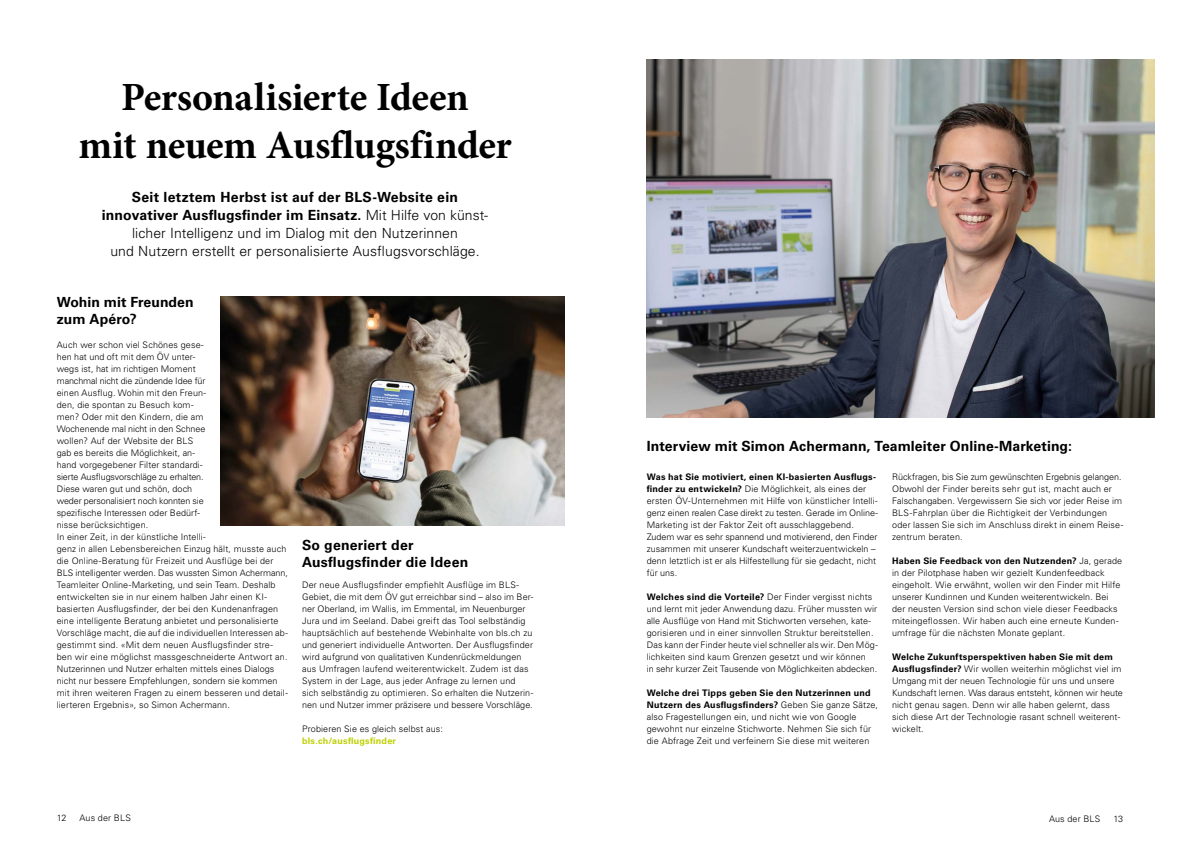
<style>
.page{position:relative;width:1180px;height:842px;background:#fff}
.page>*{position:absolute;margin:0;border:0;box-sizing:border-box;transform-origin:0 0}
.t1{font:700 40px/48px "Minion Pro";letter-spacing:-.015em;color:#000;text-align:center}
.t2{font:300 14px/18px "Univers LT Std";letter-spacing:.005em;color:#000;text-align:center}
.t3{font:700 14px/16.8px "Univers LT Std";letter-spacing:.005em;color:#000}
.t4{font:300 9px/12px "Univers LT Std";letter-spacing:.01em;color:#000}
.t5{font:700 9px "Univers LT Std";letter-spacing:.03em;color:#bed000}
.s1{font-weight:700}
</style>
<div class="page">
<img style="left:646px;top:60px;width:508px;height:358px">
<img style="left:220px;top:297px;width:344px;height:228px">
<h1 class="t1" style="left:78px;top:73px;width:434px">Personalisierte Ideen<br>mit neuem Ausflugsfinder</h1>
<h2 class="t2" style="left:102px;top:188px;width:388px"><span class="s1">Seit letztem Herbst ist auf der BLS-Website ein innovativer Ausflugsfinder im Einsatz.</span> Mit Hilfe von künst&shy;licher Intelligenz und im Dialog mit den Nutzerinnen<br>und Nutzern erstellt er personalisierte Ausflugsvorschläge.</h2>
<h2 class="t3" style="left:57px;top:294px;width:138px">Wohin mit Freunden zum Apéro?</h2>
<p class="t4" style="left:57px;top:338px;width:233px">Auch wer schon viel Schönes gese-<br>hen hat und oft mit dem ÖV unter-<br>wegs ist, hat im richtigen Moment<br>manchmal nicht die zündende Idee für<br>einen Ausflug. Wohin mit den Freun-<br>den, die spontan zu Besuch kom-<br>men? Oder mit den Kindern, die am<br>Wochenende mal nicht in den Schnee<br>wollen? Auf der Website der BLS<br>gab es bereits die Möglichkeit, an-<br>hand vorgegebener Filter standardi-<br>sierte Ausflugsvorschläge zu erhalten.<br>Diese waren gut und schön, doch<br>weder personalisiert noch konnten sie<br>spezifische Interessen oder Bedürf-<br>nisse berücksichtigen.<br>In einer Zeit, in der künstliche Intelli-<br>genz in allen Lebensbereichen Einzug hält, musste auch die Online-Beratung für Freizeit und Ausflüge bei der BLS intelligenter werden. Das wussten Simon Achermann, Teamleiter Online-Marketing, und sein Team. Deshalb entwickelten sie in nur einem halben Jahr einen KI&shy;basierten Ausflugsfinder, der bei den Kundenanfragen eine intelligente Beratung anbietet und personalisierte Vorschläge macht, die auf die individuellen Interessen ab&shy;gestimmt sind. «Mit dem neuen Ausflugsfinder stre&shy;ben wir eine möglichst massgeschneiderte Antwort an.<br>Nutzerinnen und Nutzer erhalten mittels eines Dialogs nicht nur bessere Empfehlungen, sondern sie kommen mit ihren weiteren Fragen zu einem besseren und detail&shy;lierteren Ergebnis», so Simon Achermann.</p>
<h2 class="t3" style="left:302px;top:537px;width:168px">So generiert der<br>Ausflugsfinder die Ideen</h2>
<p class="t4" style="left:302px;top:578px;width:233px">Der neue Ausflugsfinder empfiehlt Ausflüge im BLS-Gebiet, die mit dem ÖV gut erreichbar sind – also im Ber&shy;ner Oberland, im Wallis, im Emmental, im Neuenburger Jura und im Seeland. Dabei greift das Tool selbständig hauptsächlich auf bestehende Webinhalte von bls.ch zu und generiert individuelle Antworten. Der Ausflugsfinder wird aufgrund von qualitativen Kundenrückmeldungen aus Umfragen laufend weiterentwickelt. Zudem ist das System in der Lage, aus jeder Anfrage zu lernen und sich selbständig zu optimieren. So erhalten die Nutzerin&shy;nen und Nutzer immer präzisere und bessere Vorschläge.</p>
<p class="t4" style="left:302px;top:722px;width:142px">Probieren Sie es gleich selbst aus:</p>
<p class="t5" style="left:302px;top:735px;width:95px">bls.ch/ausflugsfinder</p>
<h2 class="t3" style="left:646px;top:438px;width:426px">Interview mit Simon Achermann, Teamleiter Online-Marketing:</h2>
<p class="t4" style="left:646px;top:470px;width:233px"><span class="s1">Was hat Sie motiviert, einen KI-basierten Ausflugs&shy;finder zu entwickeln?</span> Die Möglichkeit, als eines der ersten ÖV-Unternehmen mit Hilfe von künstlicher Intelli&shy;genz einen realen Case direkt zu testen. Gerade im Online-Marketing ist der Faktor Zeit oft ausschlaggebend.<br>Zudem war es sehr spannend und motivierend, den Finder zusammen mit unserer Kundschaft weiterzuentwickeln – denn letztlich ist er als Hilfestellung für sie gedacht, nicht für uns.</p>
<p class="t4" style="left:646px;top:590px;width:233px"><span class="s1">Welches sind die Vorteile?</span> Der Finder vergisst nichts und lernt mit jeder Anwendung dazu. Früher mussten wir alle Ausflüge von Hand mit Stichworten versehen, kate&shy;gorisieren und in einer sinnvollen Struktur bereitstellen.<br>Das kann der Finder heute viel schneller als wir. Den Mög&shy;lichkeiten sind kaum Grenzen gesetzt und wir können<br>in sehr kurzer Zeit Tausende von Möglichkeiten abdecken.</p>
<p class="t4" style="left:646px;top:686px;width:233px"><span class="s1">Welche drei Tipps geben Sie den Nutzerinnen und Nutzern des Ausflugsfinders?</span> Geben Sie ganze Sätze, also Fragestellungen ein, und nicht wie von Google gewohnt nur einzelne Stichworte. Nehmen Sie sich für die Abfrage Zeit und verfeinern Sie diese mit weiteren</p>
<p class="t4" style="left:891px;top:470px;width:233px">Rückfragen, bis Sie zum gewünschten Ergebnis gelangen.<br>Obwohl der Finder bereits sehr gut ist, macht auch er Falschangaben. Vergewissern Sie sich vor jeder Reise im BLS-Fahrplan über die Richtigkeit der Verbindungen oder lassen Sie sich im Anschluss direkt in einem Reise&shy;zentrum beraten.</p>
<p class="t4" style="left:891px;top:554px;width:231px"><span class="s1">Haben Sie Feedback von den Nutzenden?</span> Ja, gerade in der Pilotphase haben wir gezielt Kundenfeedback eingeholt. Wie erwähnt, wollen wir den Finder mit Hilfe unserer Kundinnen und Kunden weiterentwickeln. Bei der neusten Version sind schon viele dieser Feedbacks miteingeflossen. Wir haben auch eine erneute Kunden&shy;umfrage für die nächsten Monate geplant.</p>
<p class="t4" style="left:891px;top:650px;width:232px"><span class="s1">Welche Zukunftsperspektiven haben Sie mit dem Ausflugsfinder?</span> Wir wollen weiterhin möglichst viel im Umgang mit der neuen Technologie für uns und unsere Kundschaft lernen. Was daraus entsteht, können wir heute nicht genau sagen. Denn wir alle haben gelernt, dass sich diese Art der Technologie rasant schnell weiterent&shy;wickelt.</p>
<p class="t4" style="left:57px;top:811px;width:11px">12</p>
<p class="t4" style="left:79px;top:811px;width:53px">Aus der BLS</p>
<p class="t4" style="left:1048px;top:813px;width:53px">Aus der BLS</p>
<p class="t4" style="left:1113px;top:813px;width:11px">13</p>
</div>
